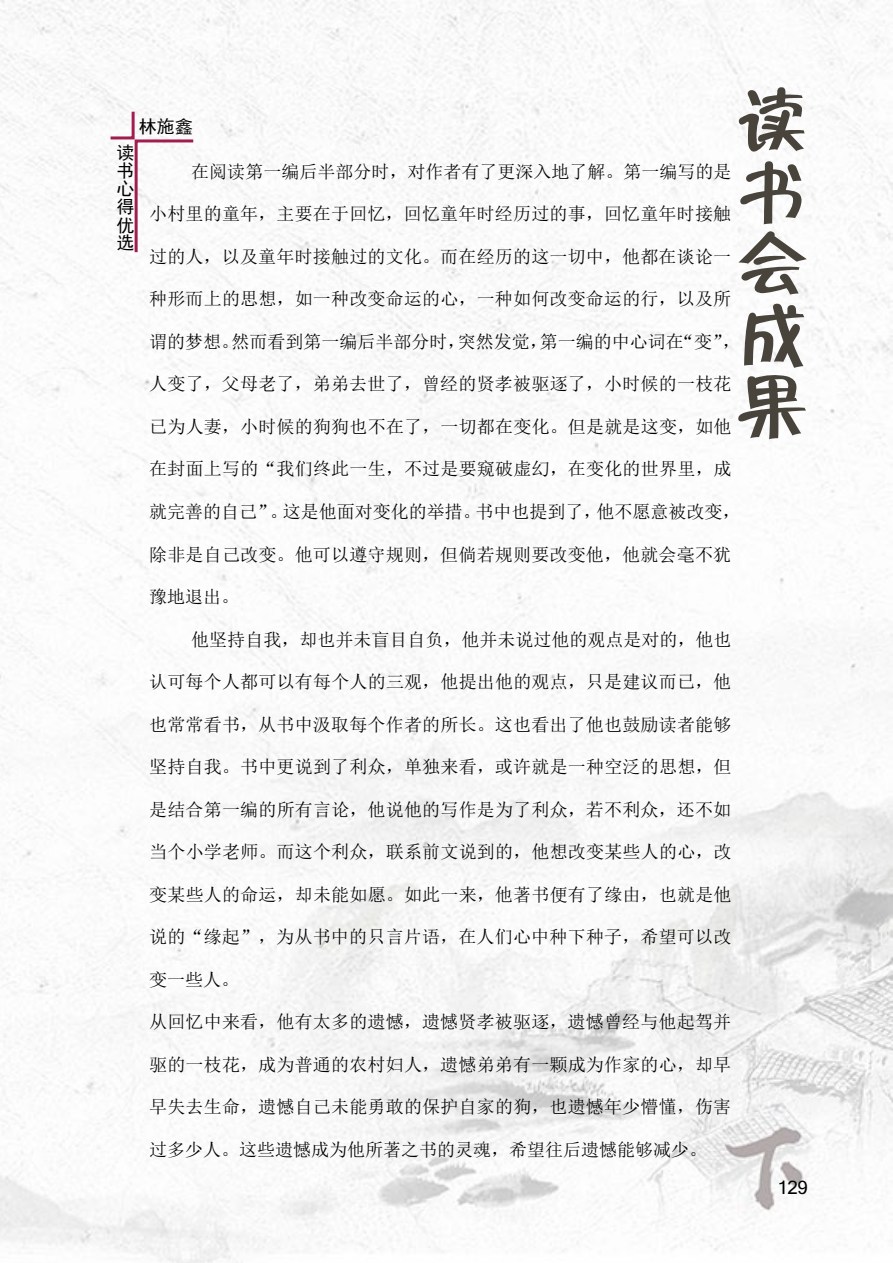
<style>
.page{position:relative;width:893px;height:1263px;background:#fff}
.page>*{position:absolute;margin:0;border:0;box-sizing:border-box;transform-origin:0 0}
.t1{font:72px/71.6px "FZZBHJW GB1 0";color:#48443c;text-align:justify}
.t2{font:18px "Sim Sun";letter-spacing:.01em;color:#000}
.t3{font:18px/18px "Sim Hei";color:#000;text-align:justify}
.t4{font:18px "Kartika";color:#000}
</style>
<div class="page">
<img style="left:0;top:0;width:893px;height:1263px">
<svg style="left:108px;top:109px;width:88px;height:146px"></svg>
<h1 class="t1" style="left:736px;top:88px;width:72px">读书会成果</h1>
<p class="t3" style="left:139px;top:117px;width:55px">林施鑫</p>
<p class="t3" style="left:117px;top:144px;width:19px">读书心得优选</p>
<p class="t2" style="left:191px;top:162px;width:542px">在阅读第一编后半部分时，对作者有了更深入地了解。第一编写的是</p>
<p class="t2" style="left:149px;top:205px;width:584px">小村里的童年，主要在于回忆，回忆童年时经历过的事，回忆童年时接触</p>
<p class="t2" style="left:149px;top:247px;width:584px">过的人，以及童年时接触过的文化。而在经历的这一切中，他都在谈论一</p>
<p class="t2" style="left:149px;top:290px;width:584px">种形而上的思想，如一种改变命运的心，一种如何改变命运的行，以及所</p>
<p class="t2" style="left:149px;top:332px;width:593px">谓的梦想。然而看到第一编后半部分时，突然发觉，第一编的中心词在“变”，</p>
<p class="t2" style="left:149px;top:375px;width:584px">人变了，父母老了，弟弟去世了，曾经的贤孝被驱逐了，小时候的一枝花</p>
<p class="t2" style="left:149px;top:417px;width:584px">已为人妻，小时候的狗狗也不在了，一切都在变化。但是就是这变，如他</p>
<p class="t2" style="left:149px;top:460px;width:584px">在封面上写的“我们终此一生，不过是要窥破虚幻，在变化的世界里，成</p>
<p class="t2" style="left:149px;top:502px;width:593px">就完善的自己”。这是他面对变化的举措。书中也提到了，他不愿意被改变，</p>
<p class="t2" style="left:149px;top:545px;width:584px">除非是自己改变。他可以遵守规则，但倘若规则要改变他，他就会毫不犹</p>
<p class="t2" style="left:149px;top:588px;width:91px">豫地退出。</p>
<p class="t2" style="left:191px;top:630px;width:542px">他坚持自我，却也并未盲目自负，他并未说过他的观点是对的，他也</p>
<p class="t2" style="left:149px;top:673px;width:584px">认可每个人都可以有每个人的三观，他提出他的观点，只是建议而已，他</p>
<p class="t2" style="left:149px;top:715px;width:584px">也常常看书，从书中汲取每个作者的所长。这也看出了他也鼓励读者能够</p>
<p class="t2" style="left:149px;top:758px;width:584px">坚持自我。书中更说到了利众，单独来看，或许就是一种空泛的思想，但</p>
<p class="t2" style="left:149px;top:800px;width:584px">是结合第一编的所有言论，他说他的写作是为了利众，若不利众，还不如</p>
<p class="t2" style="left:149px;top:843px;width:584px">当个小学老师。而这个利众，联系前文说到的，他想改变某些人的心，改</p>
<p class="t2" style="left:149px;top:885px;width:584px">变某些人的命运，却未能如愿。如此一来，他著书便有了缘由，也就是他</p>
<p class="t2" style="left:149px;top:928px;width:584px">说的“缘起”，为从书中的只言片语，在人们心中种下种子，希望可以改</p>
<p class="t2" style="left:149px;top:970px;width:91px">变一些人。</p>
<p class="t2" style="left:149px;top:1013px;width:584px">从回忆中来看，他有太多的遗憾，遗憾贤孝被驱逐，遗憾曾经与他起驾并</p>
<p class="t2" style="left:149px;top:1055px;width:584px">驱的一枝花，成为普通的农村妇人，遗憾弟弟有一颗成为作家的心，却早</p>
<p class="t2" style="left:149px;top:1098px;width:584px">早失去生命，遗憾自己未能勇敢的保护自家的狗，也遗憾年少懵懂，伤害</p>
<p class="t2" style="left:149px;top:1140px;width:559px">过多少人。这些遗憾成为他所著之书的灵魂，希望往后遗憾能够减少。</p>
<p class="t4" style="left:777px;top:1176px;width:32px">129</p>
</div>
